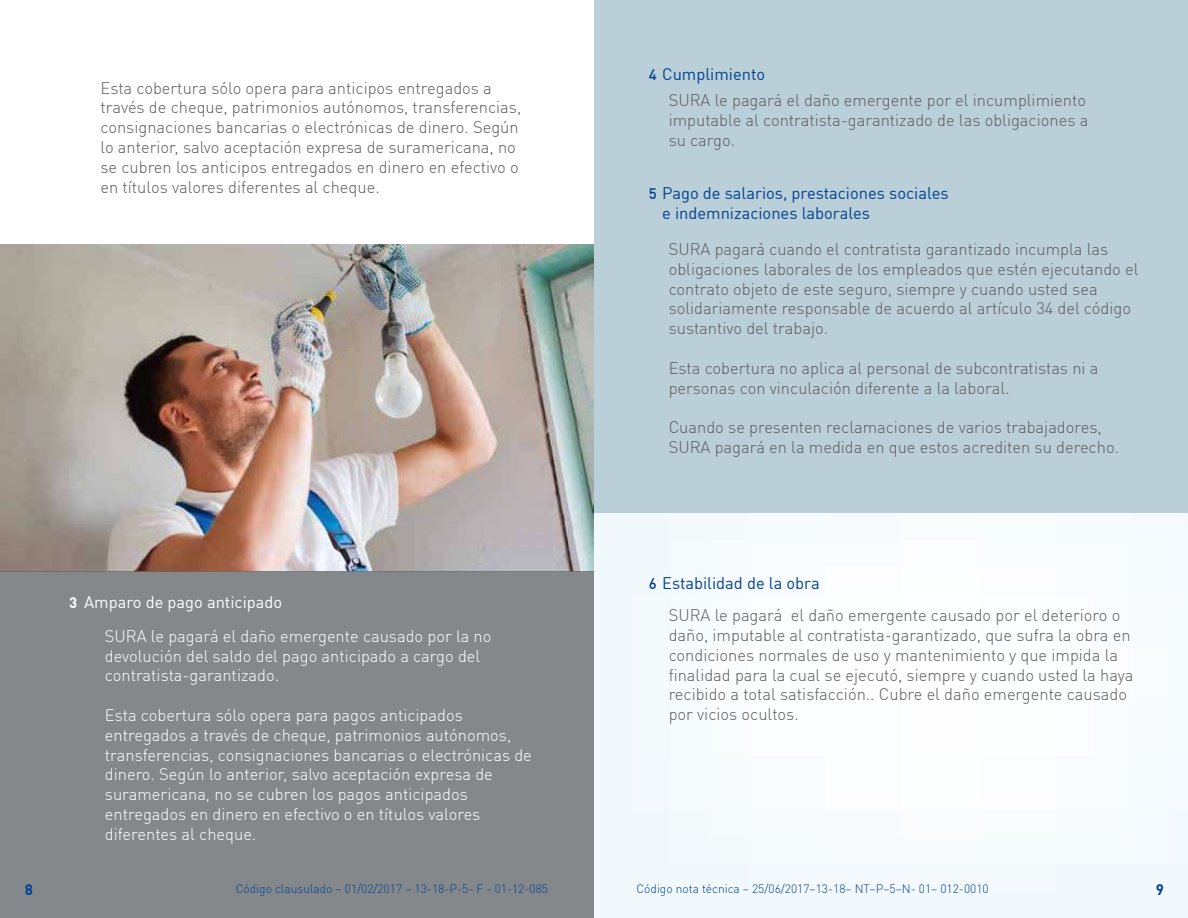
<style>
.page{position:relative;width:1188px;height:918px;background:#fff}
.page>*{position:absolute;margin:0;border:0;box-sizing:border-box;transform-origin:0 0}
.t1{font:300 16.5px/19.8px "DIN Offc";color:#5b5b5f}
.t2{font:300 16.5px/19.8px "DIN Offc";color:#fff}
.t3{font:16.5px/19.8px "DIN Offc";color:#004193}
.t4{font:16.5px "DIN Offc";color:#fff}
.t5{font:700 15px "DIN Offc";color:#004193}
.t6{font:300 12px "DIN Offc";color:#004193}
.s1{font-weight:700;font-size:15px}
.s2{font-weight:500;font-size:15px}
</style>
<div class="page">
<svg style="left:594px;top:513px;width:594px;height:405px"></svg>
<img style="left:0;top:244px;width:594px;height:327px">
<div style="left:594px;top:0;width:594px;height:513px;background:#bacfd7"></div>
<div style="left:0;top:571px;width:594px;height:347px;background:#84888b"></div>
<p class="t1" style="left:100px;top:78px;width:422px">Esta cobertura sólo opera para anticipos entregados a través de cheque, patrimonios autónomos, transferencias, consignaciones bancarias o electrónicas de dinero. Según lo anterior, salvo aceptación expresa de suramericana, no se cubren los anticipos entregados en dinero en efectivo o en títulos valores diferentes al cheque.</p>
<p class="t4" style="left:69px;top:592px;width:215px"><span class="s1">3</span> Amparo de pago anticipado</p>
<p class="t2" style="left:105px;top:626px;width:388px">SURA le pagará el daño emergente causado por la no devolución del saldo del pago anticipado a cargo del contratista-garantizado.</p>
<p class="t2" style="left:105px;top:705px;width:429px">Esta cobertura sólo opera para pagos anticipados entregados a través de cheque, patrimonios autónomos, transferencias, consignaciones bancarias o electrónicas de dinero. Según lo anterior, salvo aceptación expresa de suramericana, no se cubren los pagos anticipados entregados en dinero en efectivo o en títulos valores diferentes al cheque.</p>
<p class="t3" style="left:649px;top:64px;width:118px"><span class="s2">4</span> Cumplimiento</p>
<p class="t1" style="left:669px;top:90px;width:421px">SURA le pagará el daño emergente por el incumplimiento imputable al contratista-garantizado de las obligaciones a su cargo.</p>
<p class="t3" style="left:662px;top:183px;width:288px;text-indent:-13px"><span class="s2">5</span> Pago de salarios, prestaciones sociales e indemnizaciones laborales</p>
<p class="t1" style="left:669px;top:239px;width:471px">SURA pagará cuando el contratista garantizado incumpla las obligaciones laborales de los empleados que estén ejecutando el contrato objeto de este seguro, siempre y cuando usted sea solidariamente responsable de acuerdo al artículo 34 del código sustantivo del trabajo.</p>
<p class="t1" style="left:669px;top:358px;width:431px">Esta cobertura no aplica al personal de subcontratistas ni a personas con vinculación diferente a la laboral.</p>
<p class="t1" style="left:669px;top:417px;width:452px">Cuando se presenten reclamaciones de varios trabajadores,<br>SURA pagará en la medida en que estos acrediten su derecho.</p>
<p class="t3" style="left:649px;top:572px;width:172px"><span class="s2">6</span> Estabilidad de la obra</p>
<p class="t1" style="left:669px;top:605px;width:466px">SURA le pagará el daño emergente causado por el deterioro o daño, imputable al contratista-garantizado, que sufra la obra en condiciones normales de uso y mantenimiento y que impida la finalidad para la cual se ejecutó, siempre y cuando usted la haya recibido a total satisfacción.. Cubre el daño emergente causado por vicios ocultos.</p>
<p class="t5" style="left:25px;top:880px;width:10px">8</p>
<p class="t6" style="left:236px;top:882px;width:314px">Código clausulado – 01/02/2017 – 13-18-P-5- F - 01-12-085</p>
<p class="t6" style="left:637px;top:882px;width:354px">Código nota técnica – 25/06/2017–13-18– NT–P–5–N- 01– 012-0010</p>
<p class="t5" style="left:1156px;top:880px;width:10px">9</p>
</div>
